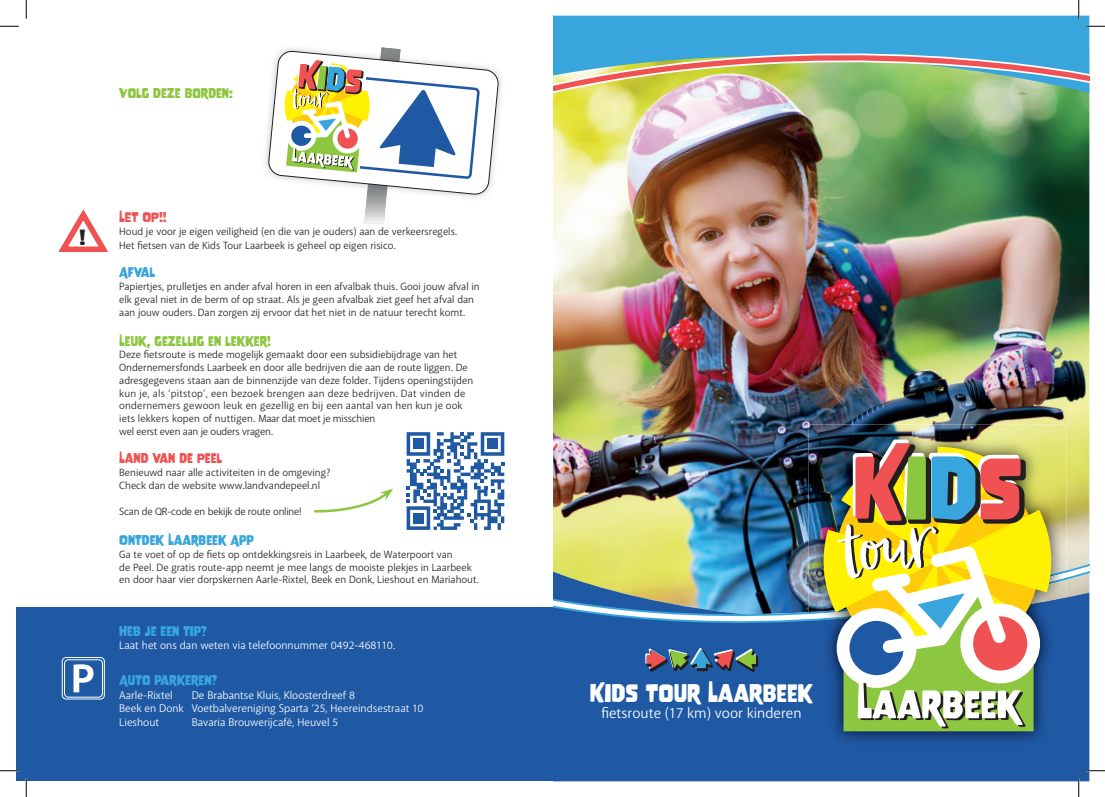
<style>
.page{position:relative;width:1105px;height:797px;background:#fff}
.page>*{position:absolute;margin:0;border:0;box-sizing:border-box;transform-origin:0 0}
.t1{font:22.5px "Nove";color:#fff}
.t2{font:700 21.38px "Oli Jo";color:#231f20}
.t3{font:15px "Akagi Pro";color:#fff}
.t4{font:12.5px "Nove";color:#38a5dd}
.t5{font:12.5px "Nove";color:#8dc63f}
.t6{font:12.5px "Nove";color:#f05253}
.t7{font:11.25px/13.5px "Akagi Pro";color:#fff}
.t8{font:10.62px/12.8px "Akagi Pro";color:#231f20}
.t9{font:10.62px "Akagi Pro";letter-spacing:-.02em;color:#231f20}
</style>
<div class="page">
<img style="left:553px;top:104px;width:536px;height:449px">
<div style="left:552px;top:637px;width:537px;height:144px;background:#1f59a4"></div>
<div style="left:553px;top:16px;width:536px;height:6px;background:#38a5dd"></div>
<svg style="left:553px;top:100px;width:536px;height:4px;background:#b7c690"></svg>
<svg style="left:553px;top:22px;width:536px;height:78px;background:#7cb1b0"></svg>
<img style="left:552px;top:554px;width:537px;height:81px">
<img style="left:809px;top:424px;width:128px;height:130px">
<img style="left:937px;top:424px;width:86px;height:15px">
<img style="left:1023px;top:424px;width:43px;height:146px">
<img style="left:809px;top:554px;width:14px;height:16px">
<img style="left:809px;top:621px;width:257px;height:125px">
<img style="left:809px;top:572px;width:257px;height:47px">
<img style="left:823px;top:446px;width:228px;height:229px">
<div style="left:960px;top:603px;width:80px;height:80px;border:13px solid #fff;border-radius:50%"></div>
<svg style="left:838px;top:439px;width:196px;height:292px"></svg>
<svg style="left:645px;top:646px;width:114px;height:28px;background:#516984"></svg>
<div style="left:16px;top:607px;width:536px;height:174px;background:#1f59a4"></div>
<svg style="left:58px;top:209px;width:50px;height:43px"></svg>
<div style="left:62px;top:657px;width:43px;height:42px;border:1px solid #fff;border-radius:4px"></div>
<div style="left:64px;top:659px;width:39px;height:38px;border:1px solid #fff;border-radius:4px"></div>
<svg style="left:74px;top:664px;width:19px;height:28px"></svg>
<svg style="left:268px;top:47px;width:231px;height:177px"></svg>
<img style="left:348px;top:189px;width:50px;height:12px">
<img style="left:366px;top:189px;width:21px;height:12px">
<svg style="left:407px;top:432px;width:97px;height:98px"></svg>
<div style="left:413px;top:439px;width:10px;height:10px;background:#1f59a4"></div>
<div style="left:487px;top:439px;width:11px;height:10px;background:#1f59a4"></div>
<div style="left:413px;top:513px;width:10px;height:10px;background:#1f59a4"></div>
<svg style="left:314px;top:488px;width:79px;height:25px"></svg>
<svg style="left:0;top:25px;width:19px;height:2px"></svg>
<svg style="left:1086px;top:25px;width:19px;height:2px"></svg>
<svg style="left:0;top:770px;width:19px;height:1px"></svg>
<svg style="left:1086px;top:770px;width:19px;height:1px"></svg>
<svg style="left:25px;top:0;width:2px;height:19px"></svg>
<svg style="left:25px;top:778px;width:2px;height:19px"></svg>
<svg style="left:1078px;top:0;width:1px;height:19px"></svg>
<svg style="left:1078px;top:778px;width:1px;height:19px"></svg>
<svg style="left:602px;top:707px;width:6px;height:11px"></svg>
<p class="t5" style="left:119px;top:85px;width:115px">Volg deze borden:</p>
<h2 class="t2" style="left:79px;top:224px;width:8px">!</h2>
<p class="t6" style="left:119px;top:210px;width:49px">LET OP!!</p>
<p class="t8" style="left:119px;top:225px;width:339px;line-height:13.5px">Houd je voor je eigen veiligheid (en die van je ouders) aan de verkeersregels.<br>Het etsen van de Kids Tour Laarbeek is geheel op eigen risico.</p>
<p class="t4" style="left:119px;top:265px;width:37px">Afval</p>
<p class="t8" style="left:119px;top:280px;width:362px">Papiertjes, prulletjes en ander afval horen in een afvalbak thuis. Gooi jouw afval in elk geval niet in de berm of op straat. Als je geen afvalbak ziet geef het afval dan aan jouw ouders. Dan zorgen zij ervoor dat het niet in de natuur terecht komt.</p>
<p class="t5" style="left:119px;top:333px;width:153px">Leuk, gezellig en lekker!</p>
<p class="t8" style="left:119px;top:348px;width:355px">Deze etsroute is mede mogelijk gemaakt door een subsidiebijdrage van het Ondernemersfonds Laarbeek en door alle bedrijven die aan de route liggen. De adresgegevens staan aan de binnenzijde van deze folder. Tijdens openingstijden kun je, als ‘pitstop’, een bezoek brengen aan deze bedrijven. Dat vinden de ondernemers gewoon leuk en gezellig en bij een aantal van hen kun je ook iets lekkers kopen of nuttigen. Maar dat moet je misschien<br>wel eerst even aan je ouders vragen.</p>
<p class="t6" style="left:119px;top:451px;width:104px">Land van de Peel</p>
<p class="t8" style="left:119px;top:466px;width:213px">Benieuwd naar alle activiteiten in de omgeving?<br>Check dan de website www.landvandepeel.nl</p>
<p class="t9" style="left:119px;top:505px;width:184px">Scan de QR-code en bekijk de route online!</p>
<p class="t4" style="left:119px;top:533px;width:136px">Ontdek Laarbeek App</p>
<p class="t8" style="left:119px;top:548px;width:361px">Ga te voet of op de ets op ontdekkingsreis in Laarbeek, de Waterpoort van<br>de Peel. De gratis route-app neemt je mee langs de mooiste plekjes in Laarbeek en door haar vier dorpskernen Aarle-Rixtel, Beek en Donk, Lieshout en Mariahout.</p>
<p class="t4" style="left:119px;top:623px;width:89px">Heb je een tip?</p>
<p class="t7" style="left:119px;top:638px;width:277px">Laat het ons dan weten via telefoonnummer 0492-468110.</p>
<p class="t4" style="left:119px;top:673px;width:100px">Auto parkeren?</p>
<p class="t7" style="left:119px;top:688px;width:55px">Aarle-Rixtel</p>
<p class="t7" style="left:119px;top:688px;width:306px;text-indent:72px">De Brabantse Kluis, Kloosterdreef 8<br>Beek en Donk Voetbalvereniging Sparta ‘25, Heereindsestraat 10<br>Lieshout</p>
<p class="t7" style="left:192px;top:715px;width:148px">Bavaria Brouwerijcafé, Heuvel 5</p>
<h1 class="t1" style="left:590px;top:679px;width:225px">Kids Tour Laarbeek</h1>
<h3 class="t3" style="left:609px;top:704px;width:194px">etsroute (17 km) voor kinderen</h3>
</div>
